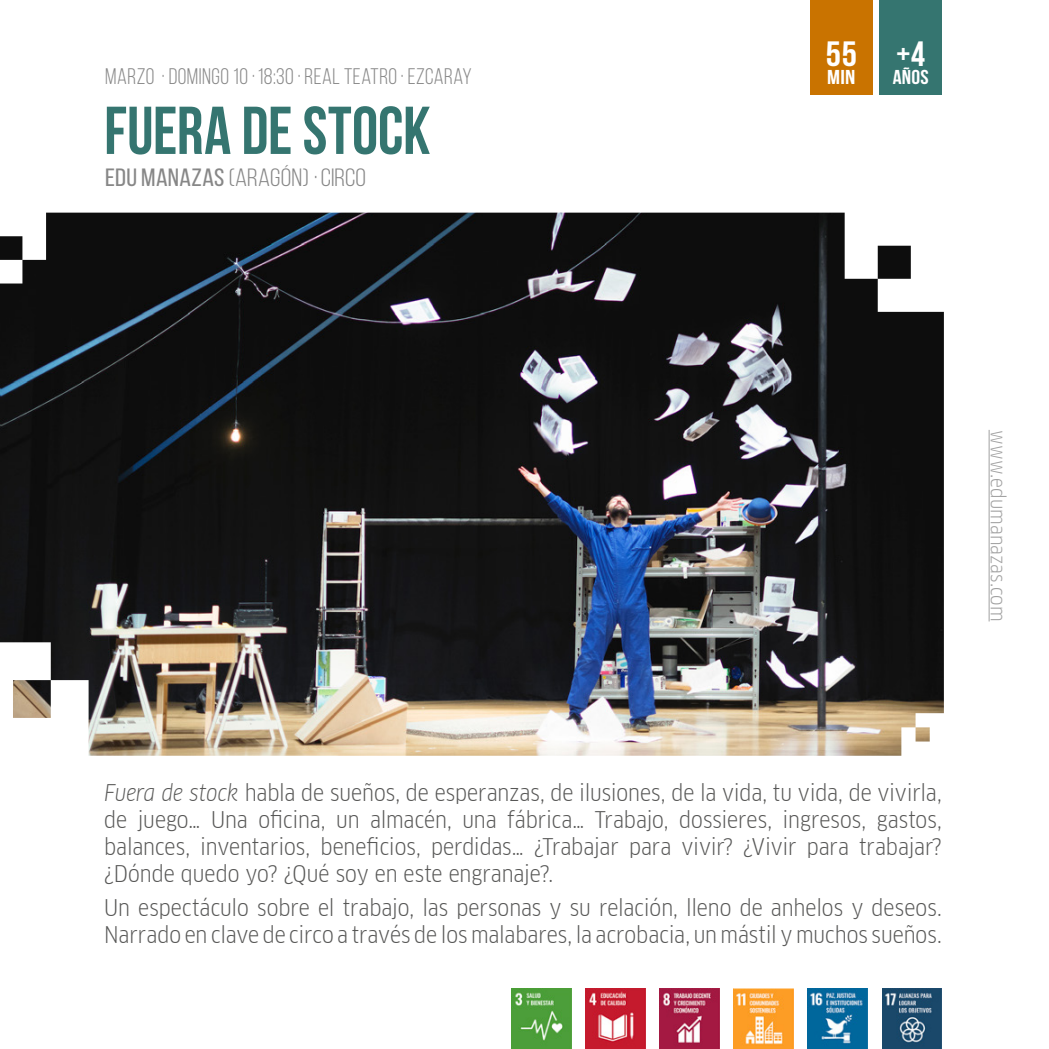
<style>
.page{position:relative;width:1049px;height:1049px;background:#fff}
.page>*{position:absolute;margin:0;border:0;box-sizing:border-box;transform-origin:0 0}
.t1{font:700 67.5px "Bebas Neue";letter-spacing:-.005em;color:#357570}
.t2{font:700 35px "Bebas Neue";color:#fff;scale:1.1 1}
.t3{font:25px "Bebas Neue";color:#878787;scale:1.1 1}
.t4{font:22.5px/27px "Clan Offc Pro Narr";letter-spacing:-.005em;color:#575756;text-align:justify;scale:.95 1}
.t5{font:22.5px "Bebas Neue";letter-spacing:.02em;color:#878787}
.t6{font:20px "Clan Offc Pro Narr";color:#a1a1a1;scale:.95 1}
.t7{font:700 20px "Bebas Neue";letter-spacing:.01em;color:#fff;scale:1.1 1}
.t8{font:700 20px "Bebas Neue";letter-spacing:.01em;color:#fff;scale:1.2 1}
.s1{font-style:inherit}
.s2{font-style:italic}
</style>
<div class="page">
<div style="left:879px;top:0;width:63px;height:94px;background:#357570"></div>
<div style="left:810px;top:0;width:63px;height:94px;background:#c97300"></div>
<hr style="left:989px;top:430px;width:1px;height:191px;background:#a1a1a1">
<img style="left:0;top:213px;width:944px;height:543px">
<img style="left:734px;top:989px;width:59px;height:60px">
<img style="left:808px;top:989px;width:60px;height:60px">
<img style="left:882px;top:989px;width:60px;height:60px">
<img style="left:511px;top:989px;width:60px;height:60px">
<img style="left:585px;top:989px;width:60px;height:60px">
<img style="left:659px;top:989px;width:60px;height:60px">
<p class="t5" style="left:105px;top:64px;width:368px">MARZO · DOMINGO 10 · 18:30 · REAL TEATRO · EZCARAY</p>
<h1 class="t1" style="left:104px;top:94px;width:328px">FUERA DE STOCK</h1>
<p class="t3" style="left:105px;top:164px;width:238px"><span class="s1">EDU MANAZAS</span> (ARAGÓN) · CIRCO</p>
<h2 class="t2" style="left:826px;top:35px;width:92px">55 +4</h2>
<p class="t8" style="left:827px;top:66px;width:25px">MIN</p>
<p class="t7" style="left:893px;top:66px;width:34px">AÑOS</p>
<p class="t6" style="left:1009px;top:430px;width:203px;rotate:90deg">www.edumanazas.com</p>
<p class="t4" style="left:104px;top:779px;width:883px"><span class="s2">Fuera de stock</span> habla de sueños, de esperanzas, de ilusiones, de la vida, tu vida, de vivirla, de juego… Una oficina, un almacén, una fábrica… Trabajo, dossieres, ingresos, gastos, balances, inventarios, beneficios, perdidas… ¿Trabajar para vivir? ¿Vivir para trabajar? ¿Dónde quedo yo? ¿Qué soy en este engranaje?.</p>
<p class="t4" style="left:104px;top:894px;width:883px">Un espectáculo sobre el trabajo, las personas y su relación, lleno de anhelos y deseos.<br>Narrado en clave de circo a través de los malabares, la acrobacia, un mástil y muchos sueños.</p>
</div>
